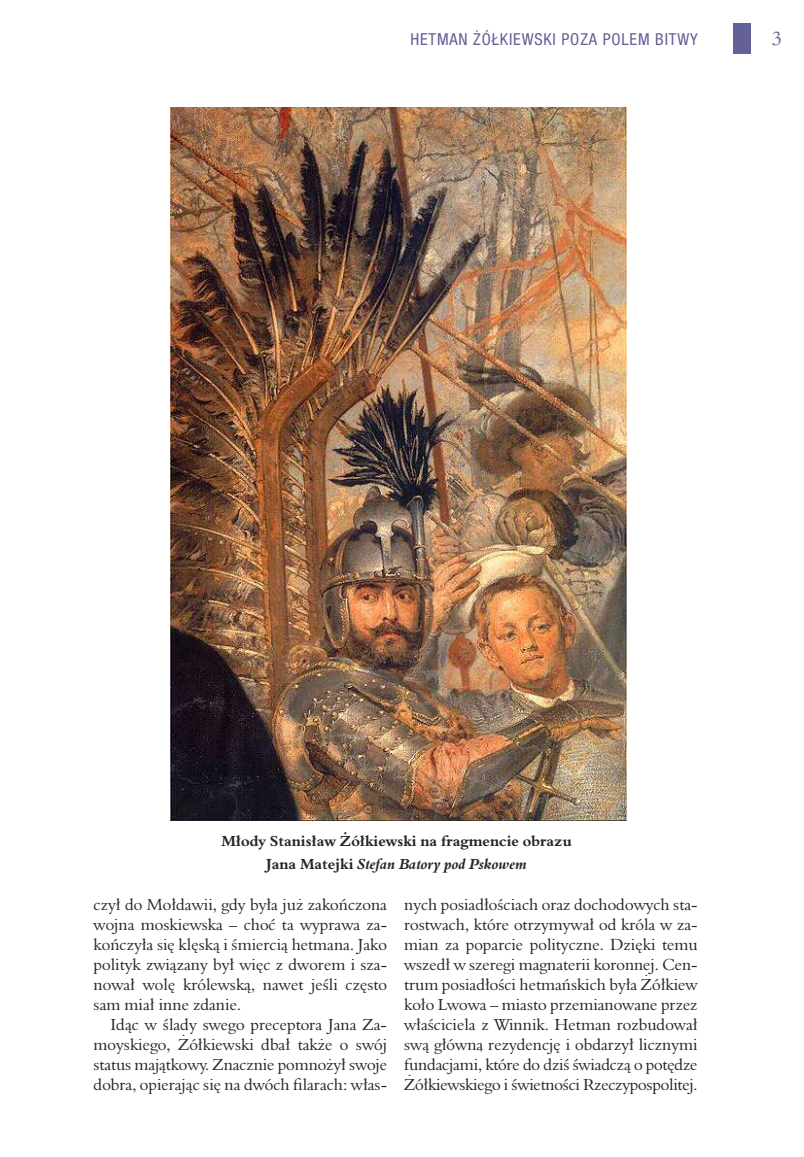
<style>
.page{position:relative;width:804px;height:1157px;background:#fff}
.page>*{position:absolute;margin:0;border:0;box-sizing:border-box;transform-origin:0 0}
.t1{font:19.8px "Aldine 401 EU";color:#636197}
.t2{font:16.5px/20.1px "Aldine 401 EU";color:#272526;text-align:justify}
.t3{font:condensed 16.5px "Helvetica Neue LT Com";letter-spacing:.05em;color:#636197}
.t4{font:700 15px/23.2px "Aldine 401 EU";color:#272526;text-align:center}
.s1{font-style:italic}
</style>
<div class="page">
<div style="left:733px;top:23px;width:17px;height:31px;background:#636197"></div>
<img style="left:171px;top:107px;width:455px;height:713px">
<p class="t3" style="left:410px;top:30px;width:289px">HETMAN ŻÓŁKIEWSKI POZA POLEM BITWY</p>
<p class="t1" style="left:772px;top:27px;width:11px">3</p>
<p class="t4" style="left:221px;top:829px;width:352px">młody stanisław Żółkiewski na fragmencie obrazu<br>Jana matejki <span class="s1">Stefan Batory pod Pskowem</span></p>
<p class="t2" style="left:94px;top:894px;width:295px">czył do Mołdawii, gdy była już zakończona wojna moskiewska – choć ta wyprawa za&shy;kończyła się klęską i śmiercią hetmana. Jako polityk związany był więc z dworem i sza&shy;nował wolę królewską, nawet jeśli często sam miał inne zdanie.</p>
<p class="t2" style="left:94px;top:1014px;width:295px;text-indent:17px">Idąc w ślady swego preceptora Jana Za&shy;moyskiego, Żółkiewski dbał także o swój status majątkowy. Znacznie pomnożył swoje dobra, opierając się na dwóch filarach: włas-</p>
<p class="t2" style="left:404px;top:894px;width:295px">nych posiadłościach oraz dochodowych sta&shy;rostwach, które otrzymywał od króla w za&shy;mian za poparcie polityczne. Dzięki temu wszedł w szeregi magnaterii koronnej. Cen&shy;trum posiadłości hetmańskich była Żółkiew koło Lwowa – miasto przemianowane przez właściciela z Winnik. Hetman rozbudował swą główną rezydencję i obdarzył licznymi fundacjami, które do dziś świadczą o potędze Żółkiewskiego i świetności Rzeczypospolitej.</p>
</div>
